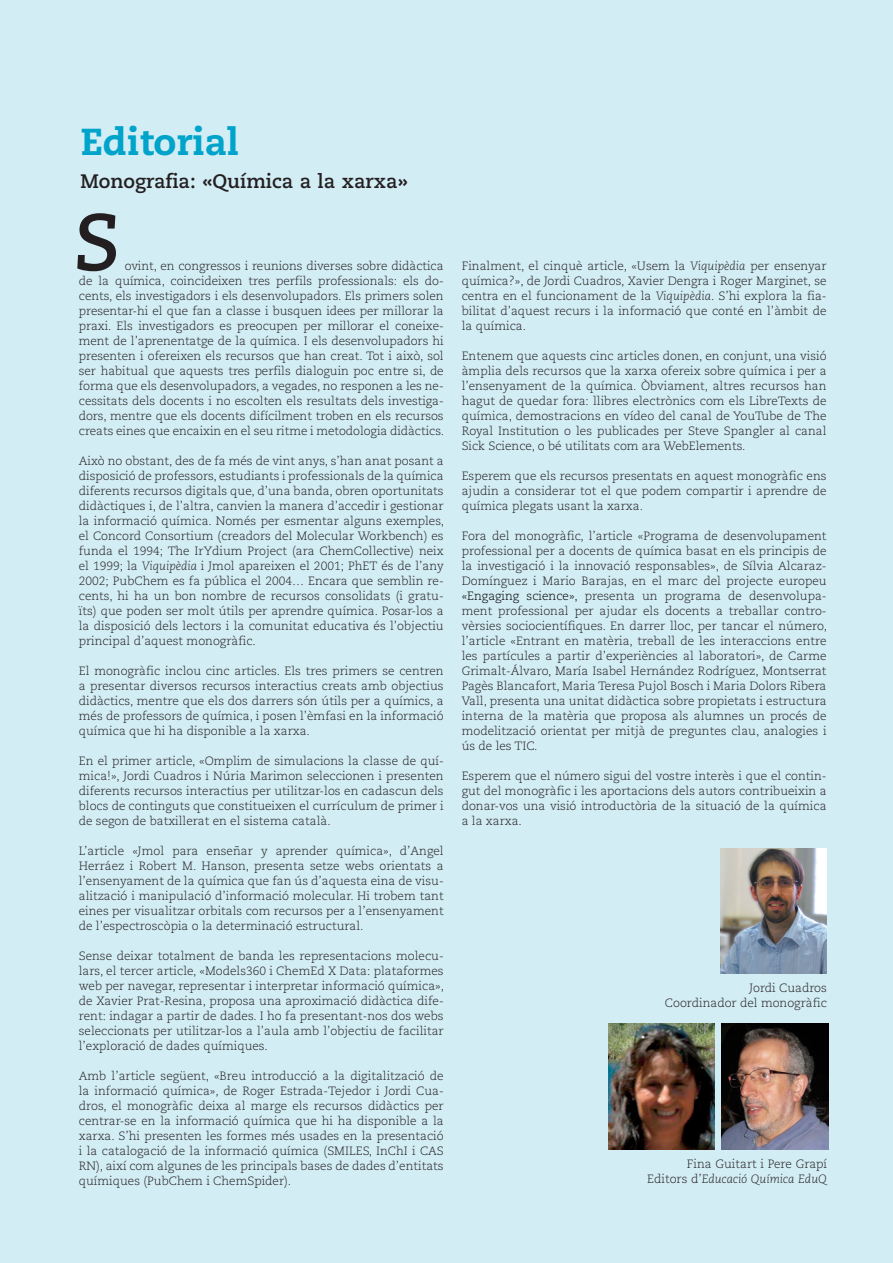
<style>
.page{position:relative;width:893px;height:1263px;background:#d3edf5}
.page>*{position:absolute;margin:0;border:0;box-sizing:border-box;transform-origin:0 0}
.t1{font:italic 700 79.05px "Caecilia";color:#231f20}
.t2{font:800 37.5px "Caecilia";color:#00a4ca}
.t3{font:700 19.5px "Caecilia";color:#231f20}
.t4{font:300 12px/15px "Caecilia";color:#231f20;text-align:justify}
.s1{font-style:italic}
.s2{color:#000}
</style>
<div class="page">
<img style="left:722px;top:1024px;width:106px;height:125px">
<img style="left:608px;top:1024px;width:107px;height:125px">
<img style="left:720px;top:848px;width:106px;height:126px">
<h2 class="t2" style="left:81px;top:118px;width:160px">Editorial</h2>
<h3 class="t3" style="left:81px;top:169px;width:329px">Monografia: «Química a la xarxa»</h3>
<h1 class="t1" style="left:75px;top:196px;width:47px">S</h1>
<p class="t4" style="left:79px;top:258px;width:367px;text-indent:46px">ovint, en congressos i reunions diverses sobre didàctica de la química, coincideixen tres perfils professionals: els do&shy;cents, els investigadors i els desenvolupadors. Els primers solen presentar-hi el que fan a classe i busquen idees per millorar la praxi. Els investigadors es preocupen per millorar el coneixe&shy;ment de l’aprenentatge de la química. I els desenvolupadors hi presenten i ofereixen els recursos que han creat. Tot i això, sol ser habitual que aquests tres perfils dialoguin poc entre si, de forma que els desenvolupadors, a vegades, no responen a les ne&shy;cessitats dels docents i no escolten els resultats dels investiga&shy;dors, mentre que els docents difícilment troben en els recursos creats eines que encaixin en el seu ritme i metodologia didàctics.</p>
<p class="t4" style="left:79px;top:453px;width:367px">Això no obstant, des de fa més de vint anys, s’han anat posant a disposició de professors, estudiants i professionals de la química diferents recursos digitals que, d’una banda, obren oportunitats didàctiques i, de l’altra, canvien la manera d’accedir i gestionar la informació química. Només per esmentar alguns exemples, el Concord Consortium (creadors del Molecular Workbench) es funda el 1994; The IrYdium Project (ara ChemCollective) neix el 1999; la <span class="s1">Viquipèdia</span> i Jmol apareixen el 2001; PhET és de l’any 2002; PubChem es fa pública el 2004… Encara que semblin re&shy;cents, hi ha un bon nombre de recursos consolidats (i gratu&shy;ïts) que poden ser molt útils per aprendre química. Posar-los a la disposició dels lectors i la comunitat educativa és l’objectiu principal d’aquest monogràfic.</p>
<p class="t4" style="left:79px;top:663px;width:366px">El monogràfic inclou cinc articles. Els tres primers se centren a presentar diversos recursos interactius creats amb objectius didàctics, mentre que els dos darrers són útils per a químics, a més de professors de química, i posen l’èmfasi en la informació química que hi ha disponible a la xarxa.</p>
<p class="t4" style="left:79px;top:753px;width:366px">En el primer article, «Omplim de simulacions la classe de quí&shy;mica!», Jordi Cuadros i Núria Marimon seleccionen i presenten diferents recursos interactius per utilitzar-los en cadascun dels blocs de continguts que constitueixen el currículum de primer i de segon de batxillerat en el sistema català.</p>
<p class="t4" style="left:79px;top:843px;width:366px">L’article «Jmol para enseñar y aprender química», d’Angel Herráez i Robert M. Hanson, presenta setze webs orientats a l’ensenyament de la química que fan ús d’aquesta eina de visu&shy;alització i manipulació d’informació molecular. Hi trobem tant eines per visualitzar orbitals com recursos per a l’ensenyament de l’espectroscòpia o la determinació estructural.</p>
<p class="t4" style="left:79px;top:948px;width:367px">Sense deixar totalment de banda les representacions molecu&shy;lars, el tercer article, «Models360 i ChemEd X Data: plataformes web per navegar, representar i interpretar informació química», de Xavier Prat-Resina, proposa una aproximació didàctica dife&shy;rent: indagar a partir de dades. I ho fa presentant-nos dos webs seleccionats per utilitzar-los a l’aula amb l’objectiu de facilitar l’exploració de dades químiques.</p>
<p class="t4" style="left:79px;top:1068px;width:366px">Amb l’article següent, «Breu introducció a la digitalització de la informació química», de Roger Estrada-Tejedor i Jordi Cua&shy;dros, el monogràfic deixa al marge els recursos didàctics per centrar-se en la informació química que hi ha disponible a la xarxa. S’hi presenten les formes més usades en la presentació i la catalogació de la informació química (SMILES, InChI i CAS RN), així com algunes de les principals bases de dades d’entitats químiques (PubChem i ChemSpider).</p>
<p class="t4" style="left:462px;top:258px;width:366px">Finalment, el cinquè article, «Usem la <span class="s1">Viquipèdia</span> per ensenyar química?», de Jordi Cuadros, Xavier Dengra i Roger Marginet, se centra en el funcionament de la <span class="s1">Viquipèdia</span>. S’hi explora la fia&shy;bilitat d’aquest recurs i la informació que conté en l’àmbit de la química.</p>
<p class="t4" style="left:462px;top:348px;width:366px">Entenem que aquests cinc articles donen, en conjunt, una visió àmplia dels recursos que la xarxa ofereix sobre química i per a l’ensenyament de la química. Òbviament, altres recursos han hagut de quedar fora: llibres electrònics com els LibreTexts de química, demostracions en vídeo del canal de YouTube de The Royal Institution o les publicades per Steve Spangler al canal Sick Science, o bé utilitats com ara WebElements.</p>
<p class="t4" style="left:462px;top:468px;width:366px">Esperem que els recursos presentats en aquest monogràfic ens ajudin a considerar tot el que podem compartir i aprendre de química plegats usant la xarxa.</p>
<p class="t4" style="left:462px;top:528px;width:367px">Fora del monogràfic, l’article «Programa de desenvolupament professional per a docents de química basat en els principis de la investigació i la innovació responsables», de Sílvia Alcaraz-Domínguez i Mario Barajas, en el marc del projecte europeu <span class="s2">«Engaging science»,</span> presenta un programa de desenvolupa&shy;ment professional per ajudar els docents a treballar contro&shy;vèrsies sociocientífiques. En darrer lloc, per tancar el número, l’article «Entrant en matèria, treball de les interaccions entre les partícules a partir d’experiències al laboratori», de Carme Grimalt-Álvaro, María Isabel Hernández Rodríguez, Montserrat Pagès Blancafort, Maria Teresa Pujol Bosch i Maria Dolors Ribera Vall, presenta una unitat didàctica sobre propietats i estructura interna de la matèria que proposa als alumnes un procés de modelització orientat per mitjà de preguntes clau, analogies i ús de les TIC.</p>
<p class="t4" style="left:462px;top:768px;width:366px">Esperem que el número sigui del vostre interès i que el contin&shy;gut del monogràfic i les aportacions dels autors contribueixin a donar-vos una visió introductòria de la situació de la química a la xarxa.</p>
<p class="t4" style="left:665px;top:980px;width:163px;text-align:right">Jordi Cuadros<br>Coordinador del monogràfic</p>
<p class="t4" style="left:647px;top:1157px;width:181px;text-align:right">Fina Guitart i Pere Grapí<br>Editors d’<span class="s1">Educació Química EduQ</span></p>
</div>
